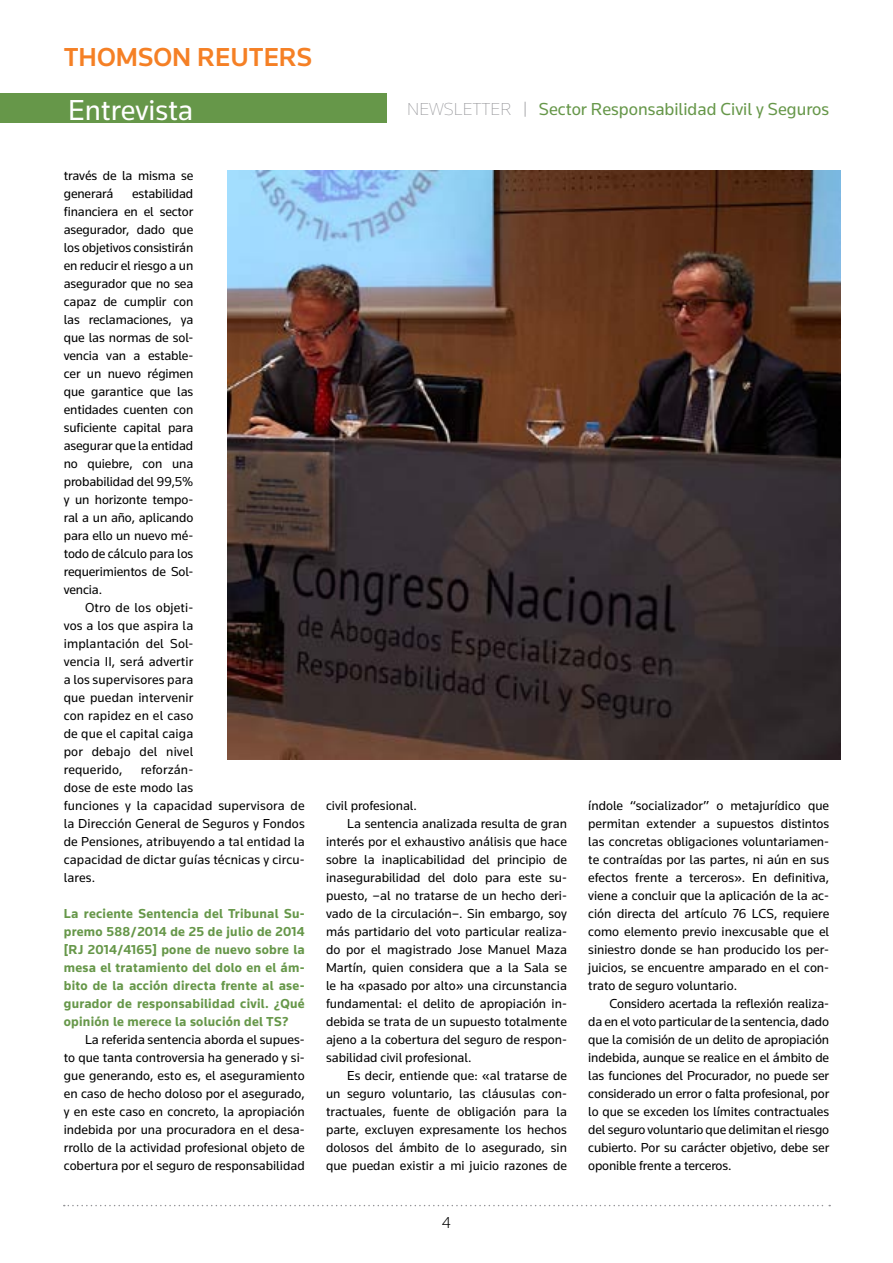
<style>
.page{position:relative;width:893px;height:1263px;background:#fff}
.page>*{position:absolute;margin:0;border:0;box-sizing:border-box;transform-origin:0 0}
.t1{font:30px "Knowledge";color:#fff}
.t2{font:500 27px "Knowledge";color:#f58025}
.t3{font:18px "Knowledge";color:#669749}
.t4{font:300 16.5px "Knowledge";color:#000}
.t5{font:13.5px/18px "Knowledge";color:#000;text-align:justify}
.t6{font:700 13.5px/18px "Knowledge";letter-spacing:.02em;color:#669749;text-align:justify}
.s1{font-weight:200;color:#919195}
.s2{font-weight:300;font-size:15px;color:#919195}
</style>
<div class="page">
<svg style="left:64px;top:1205px;width:766px;height:1px"></svg>
<div style="left:0;top:94px;width:387px;height:29px;background:#669749"></div>
<img style="left:227px;top:170px;width:614px;height:589px">
<h2 class="t2" style="left:64px;top:40px;width:250px">THOMSON REUTERS</h2>
<h1 class="t1" style="left:68px;top:92px;width:127px">Entrevista</h1>
<h3 class="t3" style="left:407px;top:98px;width:423px"><span class="s1">NEWSLETTER</span> <span class="s2">|</span> Sector Responsabilidad Civil y Seguros</h3>
<p class="t5" style="left:64px;top:166px;width:131px">través de la misma se generará</p>
<p class="t5" style="left:64px;top:184px;width:131px;text-indent:68px">estabilidad financiera en el sector asegurador, dado que los objetivos consistirán en reducir el riesgo a un asegurador que no sea capaz de cumplir con las reclamaciones, ya que las normas de sol&shy;vencia van a estable&shy;cer un nuevo régimen que garantice que las entidades cuenten con suficiente capital para asegurar que la entidad no quiebre, con una probabilidad del 99,5% y un horizonte tempo&shy;ral a un año, aplicando para ello un nuevo mé&shy;todo de cálculo para los requerimientos de Sol&shy;vencia.</p>
<p class="t5" style="left:64px;top:598px;width:131px;text-indent:21px">Otro de los objeti&shy;vos a los que aspira la implantación del Sol&shy;vencia II, será advertir a los supervisores para que puedan intervenir con rapidez en el caso de que el capital caiga por debajo del nivel requerido,</p>
<p class="t5" style="left:64px;top:760px;width:242px;text-align:left;text-indent:77px">reforzán-<br>dose de este modo las<br>funciones y la capacidad supervisora de la Dirección General de Seguros y Fondos de Pensiones, atribuyendo a tal entidad la capacidad de dictar guías técnicas y circu&shy;lares.</p>
<p class="t6" style="left:64px;top:904px;width:242px">La reciente Sentencia del Tribunal Su&shy;premo 588/2014 de 25 de julio de 2014 [RJ 2014/4165] pone de nuevo sobre la mesa el tratamiento del dolo en el ám&shy;bito de la acción directa frente al ase&shy;gurador de responsabilidad civil. ¿Qué opinión le merece la solución del TS?</p>
<p class="t5" style="left:64px;top:1030px;width:242px;text-indent:21px">La referida sentencia aborda el supues&shy;to que tanta controversia ha generado y si&shy;gue generando, esto es, el aseguramiento en caso de hecho doloso por el asegurado, y en este caso en concreto, la apropiación indebida por una procuradora en el desa&shy;rrollo de la actividad profesional objeto de cobertura por el seguro de responsabilidad</p>
<p class="t5" style="left:326px;top:796px;width:93px">civil profesional.</p>
<p class="t5" style="left:347px;top:814px;width:221px">La sentencia analizada resulta de gran</p>
<p class="t5" style="left:326px;top:832px;width:242px">interés por el exhaustivo análisis que hace</p>
<p class="t5" style="left:326px;top:850px;width:242px">sobre la inaplicabilidad del principio de</p>
<p class="t5" style="left:326px;top:868px;width:242px">inasegurabilidad del dolo para este su-</p>
<p class="t5" style="left:326px;top:886px;width:242px">puesto, –al no tratarse de un hecho deri-</p>
<p class="t5" style="left:326px;top:904px;width:242px">vado de la circulación–. Sin embargo, soy</p>
<p class="t5" style="left:326px;top:922px;width:242px">más partidario del voto particular realiza-</p>
<p class="t5" style="left:326px;top:940px;width:242px">do por el magistrado Jose Manuel Maza</p>
<p class="t5" style="left:326px;top:958px;width:242px">Martín, quien considera que a la Sala se</p>
<p class="t5" style="left:326px;top:976px;width:242px">le ha «pasado por alto» una circunstancia</p>
<p class="t5" style="left:326px;top:994px;width:242px">fundamental: el delito de apropiación in-</p>
<p class="t5" style="left:326px;top:1012px;width:242px">debida se trata de un supuesto totalmente</p>
<p class="t5" style="left:326px;top:1030px;width:242px">ajeno a la cobertura del seguro de respon-</p>
<p class="t5" style="left:326px;top:1048px;width:147px">sabilidad civil profesional.</p>
<p class="t5" style="left:347px;top:1066px;width:221px">Es decir, entiende que: «al tratarse de</p>
<p class="t5" style="left:326px;top:1084px;width:242px">un seguro voluntario, las cláusulas con-</p>
<p class="t5" style="left:326px;top:1102px;width:242px">tractuales, fuente de obligación para la</p>
<p class="t5" style="left:326px;top:1120px;width:242px">parte, excluyen expresamente los hechos</p>
<p class="t5" style="left:326px;top:1138px;width:242px">dolosos del ámbito de lo asegurado, sin</p>
<p class="t5" style="left:326px;top:1156px;width:242px">que puedan existir a mi juicio razones de</p>
<p class="t4" style="left:442px;top:1212px;width:11px">4</p>
<p class="t5" style="left:588px;top:796px;width:242px">índole “socializador” o metajurídico que permitan extender a supuestos distintos las concretas obligaciones voluntariamen&shy;te contraídas por las partes, ni aún en sus efectos frente a terceros». En definitiva, viene a concluir que la aplicación de la ac&shy;ción directa del artículo 76 LCS, requiere como elemento previo inexcusable que el siniestro donde se han producido los per&shy;juicios, se encuentre amparado en el con&shy;trato de seguro voluntario.</p>
<p class="t5" style="left:588px;top:994px;width:242px;text-indent:21px">Considero acertada la reflexión realiza&shy;da en el voto particular de la sentencia, dado que la comisión de un delito de apropiación indebida, aunque se realice en el ámbito de las funciones del Procurador, no puede ser considerado un error o falta profesional, por lo que se exceden los límites contractuales del seguro voluntario que delimitan el riesgo cubierto. Por su carácter objetivo, debe ser oponible frente a terceros.</p>
</div>
